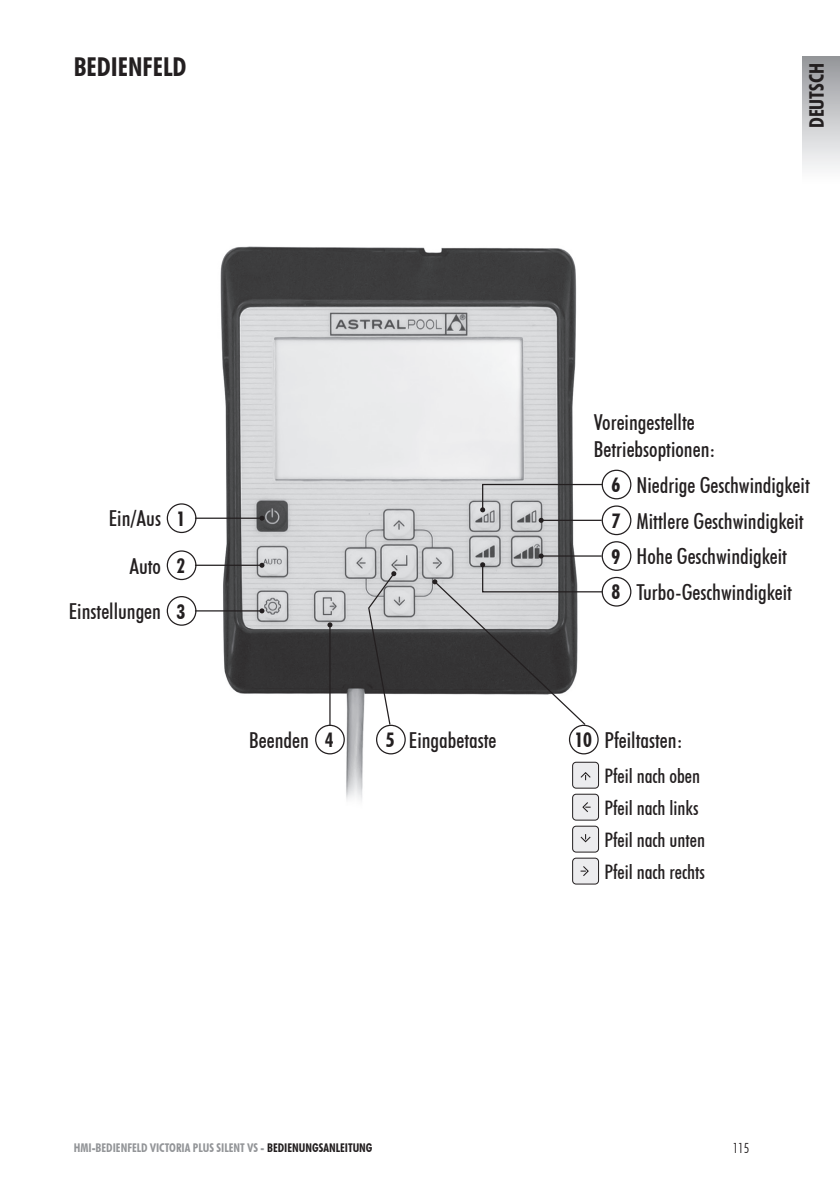
<style>
.page{position:relative;width:840px;height:1191px;background:#fff}
.page>*{position:absolute;margin:0;border:0;box-sizing:border-box;transform-origin:0 0}
.t1{font:700 condensed 26px "Futura BT";color:#231f20}
.t2{font:500 condensed 22px/35.8px "Futura BT";color:#231f20}
.t3{font:500 condensed 20px "Futura BT";color:#231f20}
.t4{font:700 condensed 20px "Futura BT";color:#231f20}
.t5{font:300 condensed 14px "Futura BT";color:#231f20}
.t6{font:700 condensed 12px "Futura BT";color:#939598}
.s1{font-weight:700;font-size:20px}
.s2{color:#231f20}
</style>
<div class="page">
<div style="left:801px;top:57px;width:38px;height:128px;background:linear-gradient(to bottom,#97989d,#fff)"></div>
<img style="left:190px;top:246px;width:418px;height:575px">
<div style="left:601px;top:505px;width:30px;height:30px;border:1px solid #231f20;border-radius:50%"></div>
<div style="left:601px;top:469px;width:30px;height:30px;border:1px solid #231f20;border-radius:50%"></div>
<div style="left:601px;top:577px;width:30px;height:29px;border:1px solid #231f20;border-radius:50%"></div>
<div style="left:315px;top:724px;width:29px;height:30px;border:1px solid #231f20;border-radius:50%"></div>
<div style="left:376px;top:724px;width:29px;height:30px;border:1px solid #231f20;border-radius:50%"></div>
<div style="left:568px;top:724px;width:30px;height:30px;border:1px solid #231f20;border-radius:50%"></div>
<div style="left:601px;top:541px;width:30px;height:30px;border:1px solid #231f20;border-radius:50%"></div>
<svg style="left:480px;top:483px;width:123px;height:29px"></svg>
<hr style="left:541px;top:520px;width:60px;height:1px;background:#231f20">
<svg style="left:538px;top:518px;width:5px;height:5px"></svg>
<hr style="left:329px;top:625px;width:1px;height:101px;background:#231f20">
<svg style="left:327px;top:622px;width:5px;height:5px"></svg>
<svg style="left:367px;top:571px;width:29px;height:155px"></svg>
<svg style="left:432px;top:553px;width:171px;height:173px"></svg>
<div style="left:167px;top:503px;width:29px;height:30px;border:1px solid #231f20;border-radius:50%"></div>
<hr style="left:195px;top:517px;width:67px;height:2px;background:#231f20">
<svg style="left:259px;top:516px;width:5px;height:5px"></svg>
<div style="left:167px;top:550px;width:29px;height:30px;border:1px solid #231f20;border-radius:50%"></div>
<hr style="left:195px;top:564px;width:67px;height:2px;background:#231f20">
<svg style="left:259px;top:563px;width:5px;height:5px"></svg>
<div style="left:167px;top:596px;width:29px;height:30px;border:1px solid #231f20;border-radius:50%"></div>
<hr style="left:195px;top:610px;width:67px;height:1px;background:#231f20">
<svg style="left:259px;top:608px;width:5px;height:5px"></svg>
<div style="left:572px;top:762px;width:26px;height:26px;background:#ececee;border-radius:4px"></div>
<div style="left:572px;top:762px;width:26px;height:26px;border:1px solid #231f20;border-radius:4px"></div>
<svg style="left:580px;top:772px;width:11px;height:8px"></svg>
<div style="left:572px;top:794px;width:26px;height:26px;background:#ececee;border-radius:4px"></div>
<div style="left:572px;top:794px;width:26px;height:26px;border:1px solid #231f20;border-radius:4px"></div>
<svg style="left:582px;top:802px;width:8px;height:10px"></svg>
<div style="left:572px;top:826px;width:26px;height:26px;background:#ececee;border-radius:4px"></div>
<div style="left:572px;top:826px;width:26px;height:26px;border:1px solid #231f20;border-radius:4px"></div>
<svg style="left:580px;top:834px;width:11px;height:9px"></svg>
<div style="left:572px;top:858px;width:26px;height:26px;background:#ececee;border-radius:4px"></div>
<div style="left:572px;top:858px;width:26px;height:26px;border:1px solid #231f20;border-radius:4px"></div>
<svg style="left:580px;top:866px;width:9px;height:10px"></svg>
<p class="t1" style="left:74px;top:51px;width:114px">BEDIENFELD</p>
<p class="t4" style="left:804px;top:128px;width:67px;rotate:-90deg">DEUTSCH</p>
<p class="t2" style="left:109px;top:494px;width:78px;line-height:47.8px;text-align:right">Ein/Aus <span class="s1">1<br></span>Auto <span class="s1">2</span></p>
<p class="t2" style="left:69px;top:593px;width:118px">Einstellungen <span class="s1">3</span></p>
<p class="t2" style="left:593px;top:409px;width:123px;line-height:26.4px">Voreingestellte<br>Betriebsoptionen:</p>
<p class="t2" style="left:636px;top:467px;width:175px">Niedrige Geschwindigkeit<br>Mittlere Geschwindigkeit<br>Hohe Geschwindigkeit<br>Turbo-Geschwindigkeit</p>
<p class="t4" style="left:611px;top:473px;width:10px">6</p>
<p class="t4" style="left:611px;top:509px;width:10px">7</p>
<p class="t4" style="left:611px;top:544px;width:10px">9</p>
<p class="t4" style="left:611px;top:580px;width:10px">8</p>
<p class="t2" style="left:249px;top:722px;width:61px">Beenden</p>
<p class="t2" style="left:408px;top:722px;width:89px">Eingabetaste</p>
<p class="t2" style="left:604px;top:722px;width:80px">Pfeiltasten:</p>
<p class="t4" style="left:325px;top:728px;width:10px">4</p>
<p class="t4" style="left:385px;top:728px;width:10px">5</p>
<p class="t4" style="left:574px;top:728px;width:19px">10</p>
<p class="t3" style="left:604px;top:763px;width:97px">Pfeil nach oben</p>
<p class="t3" style="left:604px;top:795px;width:96px">Pfeil nach links</p>
<p class="t3" style="left:604px;top:827px;width:102px">Pfeil nach unten</p>
<p class="t3" style="left:604px;top:859px;width:102px">Pfeil nach rechts</p>
<p class="t6" style="left:74px;top:1140px;width:300px">HMI-BEDIENFELD VICTORIA PLUS SILENT VS - <span class="s2">BEDIENUNGSANLEITUNG</span></p>
<p class="t5" style="left:732px;top:1140px;width:18px">115</p>
</div>
